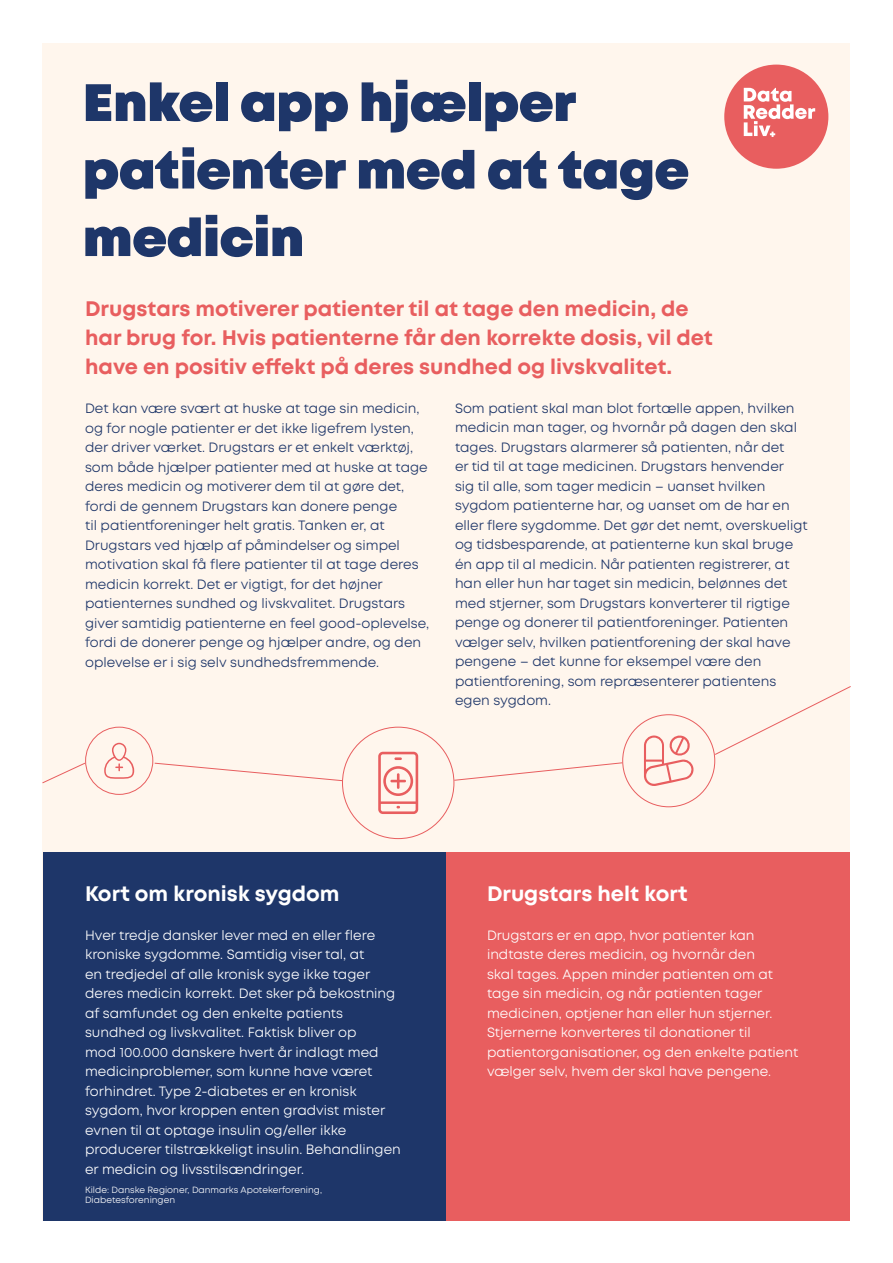
<style>
.page{position:relative;width:893px;height:1263px;background:#fff}
.page>*{position:absolute;margin:0;border:0;box-sizing:border-box;transform-origin:0 0}
.t1{font:900 52.5px/67.5px "Mont";letter-spacing:-.005em;color:#1e3669}
.t2{font:700 21px/29.2px "Mont";color:#e85e5f}
.t3{font:700 21px "Mont";color:#fff}
.t4{font:13.5px/19.5px "Mont";color:#1e3669}
.t5{font:13.5px/19.5px "Mont";color:#fff}
.t6{font:9px/9.8px "Mont";color:#fff}
</style>
<div class="page">
<div style="left:43px;top:43px;width:807px;height:1177px;background:#fff6ed"></div>
<div style="left:43px;top:852px;width:403px;height:368px;background:#1e3669"></div>
<div style="left:446px;top:852px;width:404px;height:368px;background:#e85e5f"></div>
<div style="left:724px;top:65px;width:104px;height:104px;background:#e85e5f;border-radius:50%"></div>
<svg style="left:744px;top:88px;width:71px;height:49px"></svg>
<svg style="left:453px;top:762px;width:170px;height:19px"></svg>
<svg style="left:714px;top:686px;width:137px;height:69px"></svg>
<svg style="left:42px;top:762px;width:44px;height:22px"></svg>
<svg style="left:644px;top:735px;width:50px;height:51px"></svg>
<div style="left:85px;top:727px;width:68px;height:68px;border:1px solid #e85e5f;border-radius:50%"></div>
<svg style="left:104px;top:743px;width:30px;height:36px"></svg>
<svg style="left:378px;top:752px;width:40px;height:62px"></svg>
<svg style="left:154px;top:762px;width:189px;height:19px"></svg>
<h1 class="t1" style="left:83px;top:71px;width:608px">Enkel app hjælper patienter med at tage medicin</h1>
<h2 class="t2" style="left:85px;top:294px;width:629px">Drugstars motiverer patienter til at tage den medicin, de har brug for. Hvis patienterne får den korrekte dosis, vil det have en positiv effekt på deres sundhed og livskvalitet.</h2>
<p class="t4" style="left:85px;top:399px;width:346px">Det kan være svært at huske at tage sin medicin, og for nogle patienter er det ikke ligefrem lysten, der driver værket. Drugstars er et enkelt værktøj, som både hjælper patienter med at huske at tage deres medicin og motiverer dem til at gøre det, fordi de gennem Drugstars kan donere penge<br>til patientforeninger helt gratis. Tanken er, at Drugstars ved hjælp af påmindelser og simpel motivation skal få flere patienter til at tage deres medicin korrekt. Det er vigtigt, for det højner patienternes sundhed og livskvalitet. Drugstars giver samtidig patienterne en feel good-oplevelse, fordi de donerer penge og hjælper andre, og den oplevelse er i sig selv sundhedsfremmende.</p>
<p class="t4" style="left:455px;top:399px;width:354px">Som patient skal man blot fortælle appen, hvilken medicin man tager, og hvornår på dagen den skal tages. Drugstars alarmerer så patienten, når det<br>er tid til at tage medicinen. Drugstars henvender<br>sig til alle, som tager medicin – uanset hvilken sygdom patienterne har, og uanset om de har en eller flere sygdomme. Det gør det nemt, overskueligt og tidsbesparende, at patienterne kun skal bruge én app til al medicin. Når patienten registrerer, at han eller hun har taget sin medicin, belønnes det med stjerner, som Drugstars konverterer til rigtige penge og donerer til patientforeninger. Patienten vælger selv, hvilken patientforening der skal have pengene – det kunne for eksempel være den patientforening, som repræsenterer patientens egen sygdom.</p>
<h2 class="t3" style="left:85px;top:880px;width:256px">Kort om kronisk sygdom</h2>
<p class="t5" style="left:85px;top:925px;width:317px">Hver tredje dansker lever med en eller flere kroniske sygdomme. Samtidig viser tal, at<br>en tredjedel af alle kronisk syge ikke tager deres medicin korrekt. Det sker på bekostning af samfundet og den enkelte patients sundhed og livskvalitet. Faktisk bliver op<br>mod 100.000 danskere hvert år indlagt med medicinproblemer, som kunne have været forhindret. Type 2-diabetes er en kronisk sygdom, hvor kroppen enten gradvist mister evnen til at optage insulin og/eller ikke producerer tilstrækkeligt insulin. Behandlingen er medicin og livsstilsændringer.</p>
<p class="t6" style="left:85px;top:1185px;width:238px">Kilde: Danske Regioner, Danmarks Apotekerforening,<br>Diabetesforeningen</p>
<h2 class="t3" style="left:487px;top:880px;width:202px">Drugstars helt kort</h2>
<p class="t5" style="left:487px;top:925px;width:313px">Drugstars er en app, hvor patienter kan indtaste deres medicin, og hvornår den<br>skal tages. Appen minder patienten om at tage sin medicin, og når patienten tager medicinen, optjener han eller hun stjerner.<br>Stjernerne konverteres til donationer til patientorganisationer, og den enkelte patient vælger selv, hvem der skal have pengene.</p>
</div>
